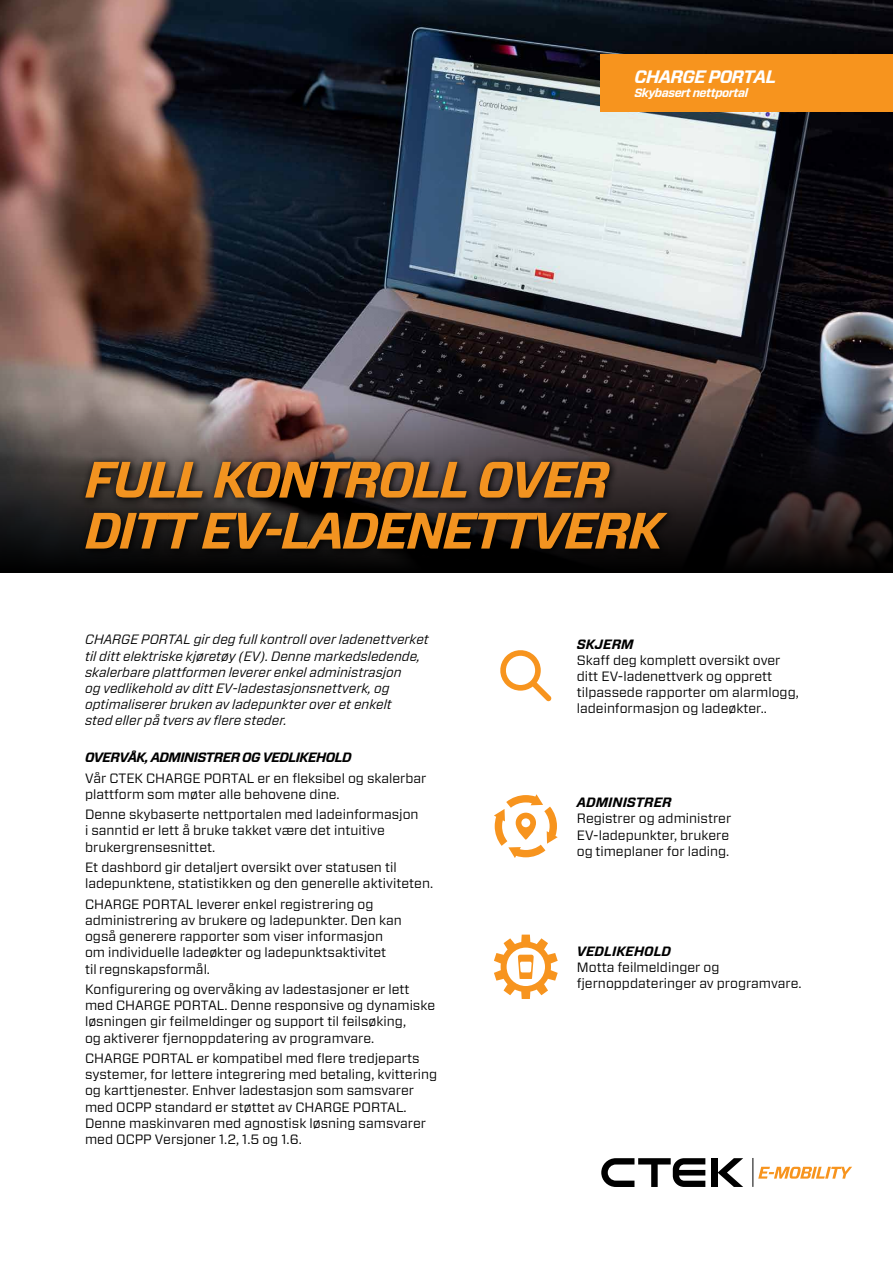
<style>
.page{position:relative;width:893px;height:1263px;background:#fff}
.page>*{position:absolute;margin:0;border:0;box-sizing:border-box;transform-origin:0 0}
.t1{font:italic 700 51px/51px "Forza";letter-spacing:-.04em;color:#f29320}
.t2{font:italic 700 18px "Forza";letter-spacing:-.04em;color:#fff}
.t3{font:13.5px/16.2px "Forza";color:#000}
.t4{font:italic 13.5px/16.2px "Forza";color:#000}
.t5{font:italic 700 13.5px "Forza";letter-spacing:-.04em;color:#000}
.t6{font:italic 700 13.5px "Forza";color:#000}
.t7{font:italic 700 12px "Forza";letter-spacing:-.04em;color:#fff}
</style>
<div class="page">
<div style="left:711px;top:1158px;width:7px;height:29px;background:#000"></div>
<svg style="left:718px;top:1158px;width:25px;height:29px"></svg>
<svg style="left:601px;top:1158px;width:104px;height:29px"></svg>
<svg style="left:753px;top:1158px;width:99px;height:29px"></svg>
<img style="left:0;top:0;width:893px;height:405px">
<svg style="left:0;top:405px;width:893px;height:168px"></svg>
<svg style="left:79px;top:455px;width:597px;height:103px"></svg>
<div style="left:600px;top:54px;width:293px;height:57px;background:#f7941e"></div>
<svg style="left:500px;top:650px;width:52px;height:51px"></svg>
<svg style="left:494px;top:794px;width:64px;height:64px"></svg>
<svg style="left:494px;top:934px;width:64px;height:65px"></svg>
<h2 class="t2" style="left:634px;top:64px;width:143px">CHARGE PORTAL</h2>
<p class="t7" style="left:634px;top:85px;width:115px">Skybasert nettportal</p>
<h1 class="t1" style="left:85px;top:455px;width:580px">FULL KONTROLL OVER<br>DITT EV-LADENETTVERK</h1>
<p class="t4" style="left:85px;top:631px;width:345px">CHARGE PORTAL gir deg full kontroll over ladenettverket til ditt elektriske kjøretøy (EV). Denne markedsledende, skalerbare plattformen leverer enkel administrasjon<br>og vedlikehold av ditt EV-ladestasjonsnettverk, og optimaliserer bruken av ladepunkter over et enkelt<br>sted eller på tvers av flere steder.</p>
<p class="t5" style="left:85px;top:748px;width:268px">OVERVÅK, ADMINISTRER OG VEDLIKEHOLD</p>
<p class="t3" style="left:85px;top:769px;width:343px">Vår CTEK CHARGE PORTAL er en fleksibel og skalerbar plattform som møter alle behovene dine.</p>
<p class="t3" style="left:85px;top:806px;width:335px">Denne skybaserte nettportalen med ladeinformasjon i sanntid er lett å bruke takket være det intuitive brukergrensesnittet.</p>
<p class="t3" style="left:85px;top:859px;width:350px">Et dashbord gir detaljert oversikt over statusen til ladepunktene, statistikken og den generelle aktiviteten.</p>
<p class="t3" style="left:85px;top:896px;width:318px">CHARGE PORTAL leverer enkel registrering og administrering av brukere og ladepunkter. Den kan også generere rapporter som viser informasjon om individuelle ladeøkter og ladepunktsaktivitet<br>til regnskapsformål.</p>
<p class="t3" style="left:85px;top:981px;width:352px">Konfigurering og overvåking av ladestasjoner er lett med CHARGE PORTAL. Denne responsive og dynamiske løsningen gir feilmeldinger og support til feilsøking,<br>og aktiverer fjernoppdatering av programvare.</p>
<p class="t3" style="left:85px;top:1050px;width:354px">CHARGE PORTAL er kompatibel med flere tredjeparts systemer, for lettere integrering med betaling, kvittering og karttjenester. Enhver ladestasjon som samsvarer med OCPP standard er støttet av CHARGE PORTAL.<br>Denne maskinvaren med agnostisk løsning samsvarer med OCPP Versjoner 1.2, 1.5 og 1.6.</p>
<p class="t5" style="left:577px;top:635px;width:58px">SKJERM</p>
<p class="t3" style="left:577px;top:652px;width:223px">Skaff deg komplett oversikt over ditt EV-ladenettverk og opprett tilpassede rapporter om alarmlogg, ladeinformasjon og ladeøkter..</p>
<p class="t6" style="left:577px;top:793px;width:96px">ADMINISTRER</p>
<p class="t3" style="left:577px;top:810px;width:156px">Registrer og administrer<br>EV-ladepunkter, brukere og timeplaner for lading.</p>
<p class="t6" style="left:577px;top:942px;width:96px">VEDLIKEHOLD</p>
<p class="t3" style="left:577px;top:959px;width:226px">Motta feilmeldinger og fjernoppdateringer av programvare.</p>
</div>
